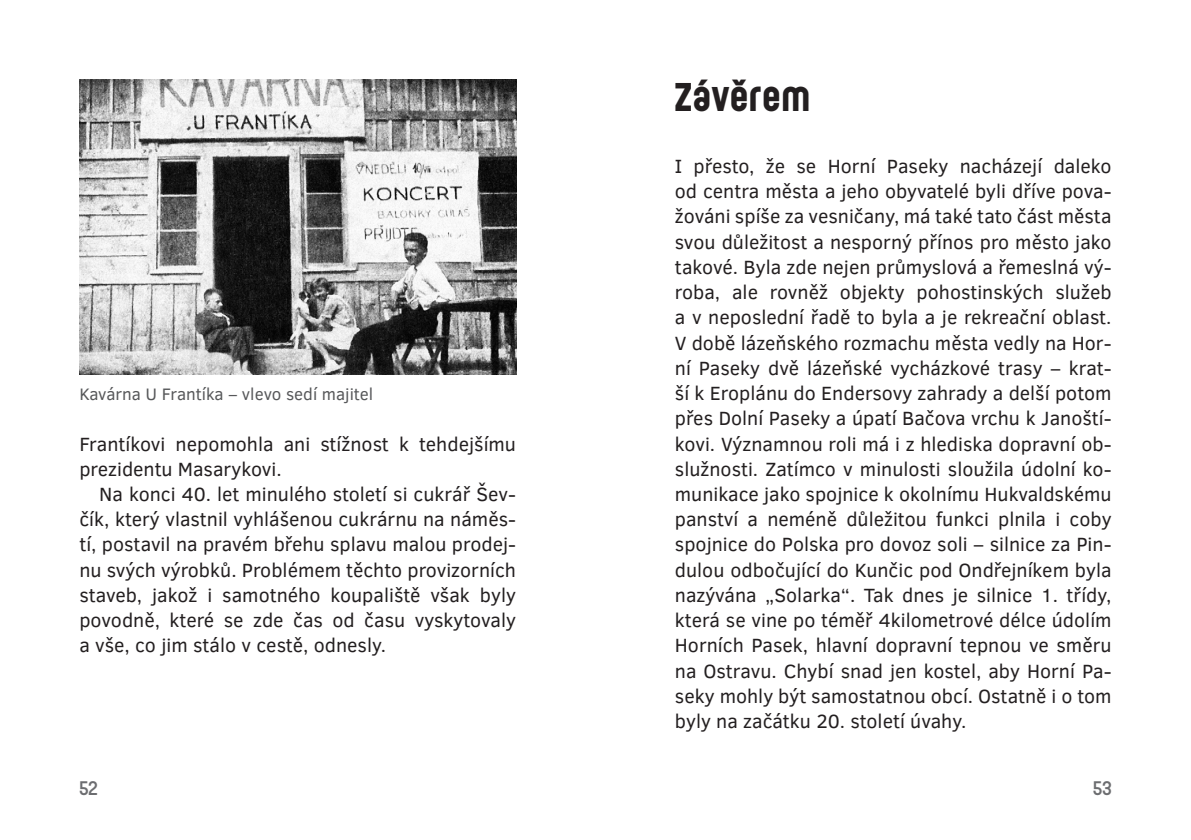
<style>
.page{position:relative;width:1191px;height:840px;background:#fff}
.page>*{position:absolute;margin:0;border:0;box-sizing:border-box;transform-origin:0 0}
.Kapitola{font:700 40px "Ladislav";letter-spacing:.005em;color:#231f20}
.Text_1__odstavec{font:19.6px/25.2px "Clear Sans";color:#231f20;text-align:justify}
.Text-deleni-Lepsi-me{font:19.6px/25.2px "Clear Sans";color:#231f20}
.t1{font:600 19.6px "Ladislav";color:#6c6d70}
.Popiska_fota{font:17px "Clear Sans";color:#57585a}
</style>
<div class="page">
<img style="left:79px;top:79px;width:437px;height:295px">
<p class="Popiska_fota" style="left:79px;top:382px;width:295px">Kavárna U Frantíka – vlevo sedí majitel</p>
<p class="Text-deleni-Lepsi-me" style="left:79px;top:431px;width:438px">Frantíkovi nepomohla ani stížnost k tehdejšímu prezidentu Masarykovi.</p>
<p class="Text-deleni-Lepsi-me" style="left:79px;top:481px;width:438px;text-align:justify;text-indent:20px">Na konci 40. let minulého století si cukrář Šev&shy;čík, který vlastnil vyhlášenou cukrárnu na náměs&shy;tí, postavil na pravém břehu splavu malou prodej&shy;nu svých výrobků. Problémem těchto provizorních staveb, jakož i samotného koupaliště však byly povodně, které se zde čas od času vyskytovaly a vše, co jim stálo v cestě, odnesly.</p>
<p class="Kapitola" style="left:675px;top:72px;width:137px">Závěrem</p>
<p class="Text_1__odstavec" style="left:675px;top:153px;width:438px">I přesto, že se Horní Paseky nacházejí daleko od centra města a jeho obyvatelé byli dříve pova&shy;žováni spíše za vesničany, má také tato část města svou důležitost a nesporný přínos pro město jako takové. Byla zde nejen průmyslová a řemeslná vý&shy;roba, ale rovněž objekty pohostinských služeb a v neposlední řadě to byla a je rekreační oblast.<br>V době lázeňského rozmachu města vedly na Hor&shy;ní Paseky dvě lázeňské vycházkové trasy – krat&shy;ší k Eroplánu do Endersovy zahrady a delší potom přes Dolní Paseky a úpatí Bačova vrchu k Janoští&shy;kovi. Významnou roli má i z hlediska dopravní ob&shy;služnosti. Zatímco v minulosti sloužila údolní ko&shy;munikace jako spojnice k okolnímu Hukvaldskému panství a neméně důležitou funkci plnila i coby spojnice do Polska pro dovoz soli – silnice za Pin&shy;dulou odbočující do Kunčic pod Ondřejníkem byla nazývána „Solarka“. Tak dnes je silnice 1. třídy, která se vine po téměř 4kilometrové délce údolím Horních Pasek, hlavní dopravní tepnou ve směru na Ostravu. Chybí snad jen kostel, aby Horní Pa&shy;seky mohly být samostatnou obcí. Ostatně i o tom byly na začátku 20. století úvahy.</p>
<p class="t1" style="left:79px;top:775px;width:20px">52</p>
<p class="t1" style="left:1093px;top:775px;width:20px">53</p>
</div>
